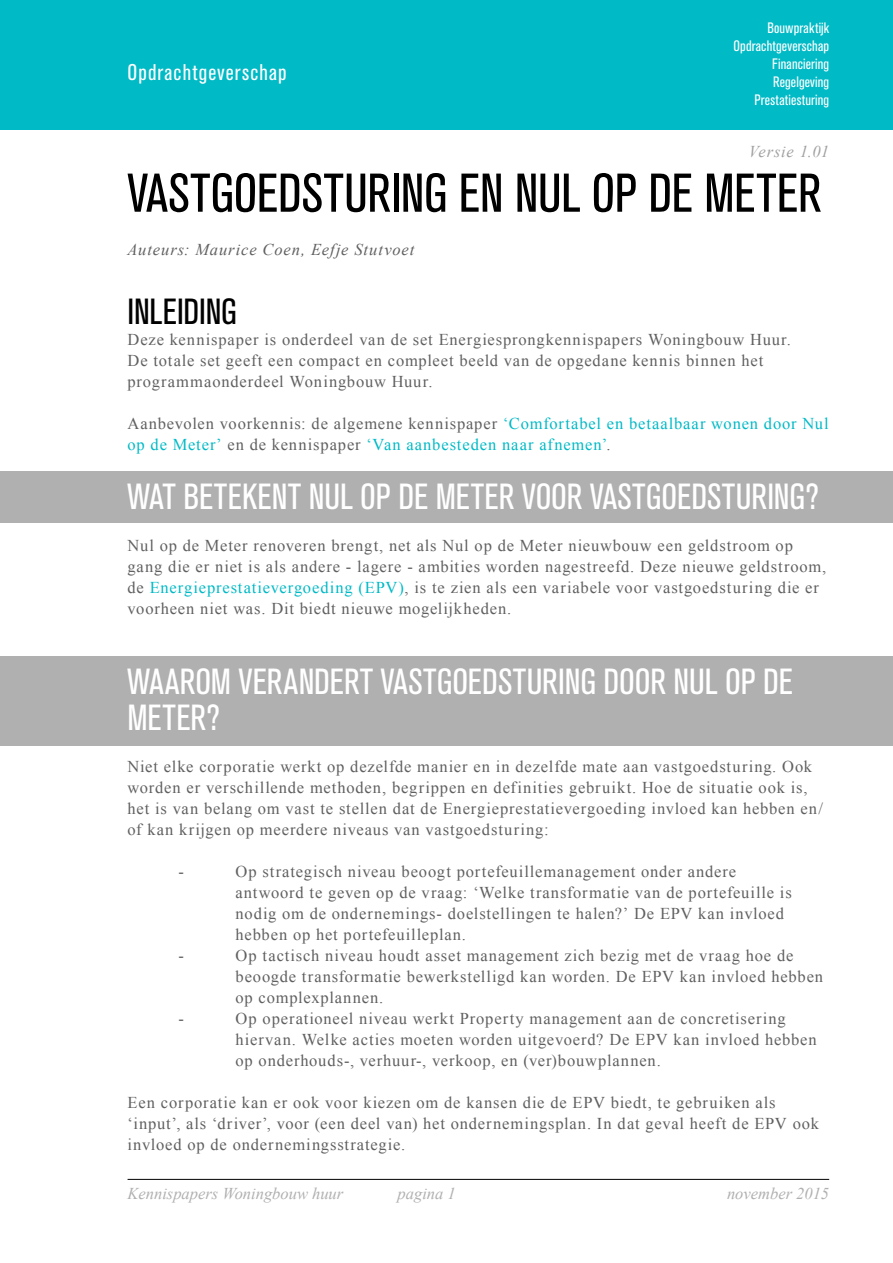
<style>
.page{position:relative;width:893px;height:1263px;background:#fff}
.page>*{position:absolute;margin:0;border:0;box-sizing:border-box;transform-origin:0 0}
.t1{font:condensed 54px "Akzidenz Grotesk BQ";letter-spacing:-.005em;color:#000}
.t2{font:condensed 36px/36px "Akzidenz Grotesk BQ";color:#fff}
.t3{font:condensed 36px "Akzidenz Grotesk BQ";letter-spacing:-.005em;color:#000}
.t4{font:condensed 22.5px "Akzidenz Grotesk BQ";letter-spacing:.05em;color:#fff}
.t5{font:16.5px/21px "Times New Roman";letter-spacing:.05em;color:#606061}
.t6{font:16.5px/21px "Times New Roman";letter-spacing:.055em;color:#00bac6}
.t7{font:italic 16.5px "Times New Roman";color:#b1b0b0}
.t8{font:italic 16.5px "Times New Roman";letter-spacing:.055em;color:#606061}
.t9{font:italic 16.5px "Times New Roman";letter-spacing:.045em;color:#a0a0a0}
.t10{font:condensed 15px/18px "Akzidenz Grotesk BQ";letter-spacing:.01em;color:#fff;text-align:right}
.s1{color:#606061}
.s2{color:#00bac6}
</style>
<div class="page">
<hr style="left:128px;top:1179px;width:701px;height:1px;background:#000">
<div style="left:0;top:0;width:893px;height:130px;background:#00bac6"></div>
<div style="left:0;top:471px;width:893px;height:51px;background:#b1b0b0"></div>
<div style="left:0;top:656px;width:893px;height:89px;background:#b1b0b0"></div>
<h3 class="t4" style="left:128px;top:59px;width:161px">Opdrachtgeverschap</h3>
<p class="t10" style="left:734px;top:19px;width:97px">Bouwpraktijk<br>Opdrachtgeverschap<br>Financiering<br>Regelgeving<br>Prestatiesturing</p>
<p class="t9" style="left:749px;top:140px;width:82px">Versie 1.01</p>
<h1 class="t1" style="left:128px;top:163px;width:696px">VASTGOEDSTURING EN NUL OP DE METER</h1>
<p class="t8" style="left:128px;top:238px;width:288px">Auteurs: Maurice Coen, Eefje Stutvoet</p>
<h2 class="t3" style="left:128px;top:291px;width:111px">INLEIDING</h2>
<p class="t5" style="left:128px;top:329px;width:665px">Deze kennispaper is onderdeel van de set Energiesprongkennispapers Woningbouw Huur.<br>De totale set geeft een compact en compleet beeld van de opgedane kennis binnen het programmaonderdeel Woningbouw Huur.</p>
<p class="t6" style="left:128px;top:413px;width:703px"><span class="s1">Aanbevolen voorkennis: de algemene kennispaper</span> ‘Comfortabel en betaalbaar wonen door Nul op de Meter’ <span class="s1">en de kennispaper</span> ‘Van aanbesteden naar afnemen’<span class="s1">.</span></p>
<h2 class="t2" style="left:128px;top:479px;width:693px">WAT BETEKENT NUL OP DE METER VOOR VASTGOEDSTURING?</h2>
<p class="t5" style="left:128px;top:535px;width:700px">Nul op de Meter renoveren brengt, net als Nul op de Meter nieuwbouw een geldstroom op gang die er niet is als andere - lagere - ambities worden nagestreefd. Deze nieuwe geldstroom, de <span class="s2">Energieprestatievergoeding (EPV)</span>, is te zien als een variabele voor vastgoedsturing die er voorheen niet was. Dit biedt nieuwe mogelijkheden.</p>
<h2 class="t2" style="left:128px;top:664px;width:667px">WAAROM VERANDERT VASTGOEDSTURING DOOR NUL OP DE<br>METER?</h2>
<p class="t5" style="left:128px;top:756px;width:697px">Niet elke corporatie werkt op dezelfde manier en in dezelfde mate aan vastgoedsturing. Ook worden er verschillende methoden, begrippen en definities gebruikt. Hoe de situatie ook is, het is van belang om vast te stellen dat de Energieprestatievergoeding invloed kan hebben en/ of kan krijgen op meerdere niveaus van vastgoedsturing:</p>
<p class="t5" style="left:179px;top:861px;width:7px">-</p>
<p class="t5" style="left:236px;top:861px;width:558px">Op strategisch niveau beoogt portefeuillemanagement onder andere antwoord te geven op de vraag: ‘Welke transformatie van de portefeuille is nodig om de ondernemings- doelstellingen te halen?’ De EPV kan invloed hebben op het portefeuilleplan.</p>
<p class="t5" style="left:179px;top:945px;width:7px">-</p>
<p class="t5" style="left:236px;top:945px;width:589px">Op tactisch niveau houdt asset management zich bezig met de vraag hoe de beoogde transformatie bewerkstelligd kan worden. De EPV kan invloed hebben op complexplannen.</p>
<p class="t5" style="left:179px;top:1008px;width:7px">-</p>
<p class="t5" style="left:236px;top:1008px;width:583px">Op operationeel niveau werkt Property management aan de concretisering hiervan. Welke acties moeten worden uitgevoerd? De EPV kan invloed hebben op onderhouds-, verhuur-, verkoop, en (ver)bouwplannen.</p>
<p class="t5" style="left:128px;top:1092px;width:693px">Een corporatie kan er ook voor kiezen om de kansen die de EPV biedt, te gebruiken als ‘input’, als ‘driver’, voor (een deel van) het ondernemingsplan. In dat geval heeft de EPV ook invloed op de ondernemingsstrategie.</p>
<p class="t7" style="left:128px;top:1182px;width:217px">Kennispapers Woningbouw huur</p>
<p class="t7" style="left:398px;top:1182px;width:60px">pagina 1</p>
<p class="t7" style="left:727px;top:1182px;width:104px">november 2015</p>
</div>
